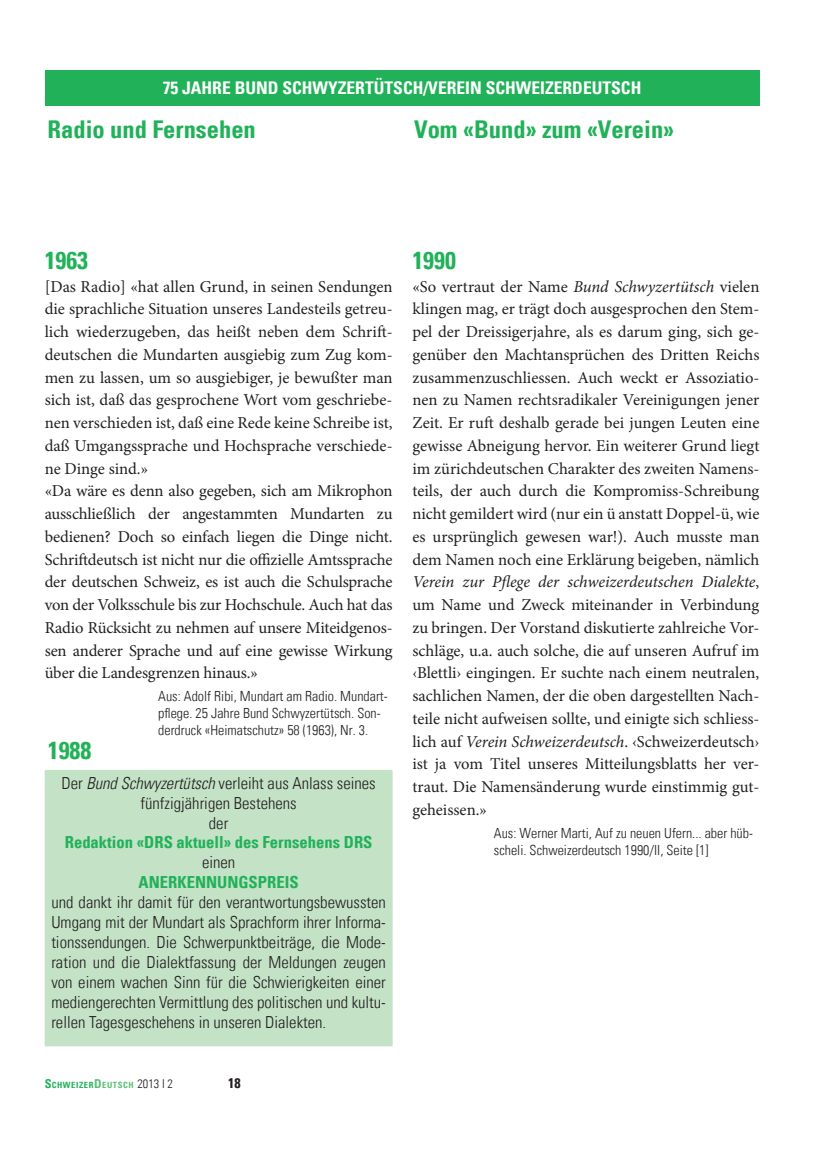
<style>
.page{position:relative;width:819px;height:1166px;background:#fff}
.page>*{position:absolute;margin:0;border:0;box-sizing:border-box;transform-origin:0 0}
.t1{font:700 condensed 24.5px "Univers LT";color:#21b259}
.t2{font:700 condensed 17.5px "Univers LT";color:#fff}
.t3{font:16.62px/22.8px "Minion Pro";letter-spacing:-.01em;color:#231f20;text-align:justify}
.t4{font:300 condensed 16.62px/19.9px "Univers LT";color:#231f20;text-align:center}
.t5{font:700 condensed 16.62px "Univers LT";color:#21b259}
.t6{font:300 condensed 14px/16.8px "Univers LT";color:#231f20}
.t7{font:700 condensed 14px "Univers LT";color:#231f20}
.t8{font:700 condensed 8.58px "Univers LT";letter-spacing:.07em;color:#21b259}
.s1{font-style:italic}
.s2{font-size:12.25px}
.s3{font-size:12.25px;color:#5bbd76}
.s4{color:#5bbd76}
.s5{font-weight:300;font-size:12.25px;color:#231f20}
</style>
<div class="page">
<div style="left:45px;top:70px;width:714px;height:35px;background:#21b259"></div>
<div style="left:46px;top:771px;width:346px;height:274px;background:#c3e2c6"></div>
<div style="left:45px;top:770px;width:347px;height:276px;border:2px solid #c3e2c6"></div>
<p class="t2" style="left:163px;top:77px;width:480px">75 JAHRE BUND SCHWYZERTÜTSCH/VEREIN SCHWEIZERDEUTSCH</p>
<h1 class="t1" style="left:48px;top:114px;width:210px">Radio und Fernsehen</h1>
<h1 class="t1" style="left:414px;top:114px;width:261px">Vom «Bund» zum «Verein»</h1>
<h1 class="t1" style="left:45px;top:245px;width:45px">1963</h1>
<p class="t3" style="left:45px;top:275px;width:349px;text-align:left">[Das Radio] «hat allen Grund, in seinen Sendungen die sprachliche Situation unseres Landesteils getreu&shy;lich wiederzugeben, das heißt neben dem Schrift&shy;deutschen die Mundarten ausgiebig zum Zug kom&shy;men zu lassen, um so ausgiebiger, je bewußter man sich ist, daß das gesprochene Wort vom geschriebe&shy;nen verschieden ist, daß eine Rede keine Schreibe ist, daß Umgangssprache und Hochsprache verschiede&shy;ne Dinge sind.»<br>«Da wäre es denn also gegeben, sich am Mikrophon ausschließlich der angestammten Mundarten zu bedienen? Doch so einfach liegen die Dinge nicht.<br>Schriftdeutsch ist nicht nur die offizielle Amtssprache der deutschen Schweiz, es ist auch die Schulsprache von der Volksschule bis zur Hochschule. Auch hat das Radio Rücksicht zu nehmen auf unsere Miteidgenos&shy;sen anderer Sprache und auf eine gewisse Wirkung über die Landesgrenzen hinaus.»</p>
<h1 class="t1" style="left:48px;top:735px;width:45px">1988</h1>
<p class="t6" style="left:158px;top:688px;width:231px">Aus: Adolf Ribi, Mundart am Radio. Mundart&shy;pflege. 25 Jahre Bund Schwyzertütsch. Son&shy;derdruck «Heimatschutz» 58 (1963), Nr. 3.</p>
<p class="t4" style="left:62px;top:773px;width:315px">Der <span class="s1">Bund Schwyzertütsch</span> verleiht aus Anlass seines fünfzigjährigen Bestehens<br>der</p>
<p class="t5" style="left:65px;top:832px;width:309px">Redaktion «DRS aktuell» des Fernsehens DRS</p>
<p class="t4" style="left:202px;top:852px;width:35px">einen</p>
<p class="t5" style="left:139px;top:872px;width:161px">ANERKENNUNGSPREIS</p>
<p class="t4" style="left:51px;top:892px;width:336px;text-align:justify">und dankt ihr damit für den verantwortungsbewussten Umgang mit der Mundart als Sprachform ihrer Informa&shy;tionssendungen. Die Schwerpunktbeiträge, die Mode&shy;ration und die Dialektfassung der Meldungen zeugen von einem wachen Sinn für die Schwierigkeiten einer mediengerechten Vermittlung des politischen und kultu&shy;rellen Tagesgeschehens in unseren Dialekten.</p>
<p class="t8" style="left:45px;top:1080px;width:130px"><span class="s2">S</span>CHWEIZER<span class="s3">D</span><span class="s4">EUTSCH</span> <span class="s5">2013 I 2</span></p>
<p class="t7" style="left:228px;top:1074px;width:14px">18</p>
<h1 class="t1" style="left:412px;top:245px;width:45px">1990</h1>
<p class="t3" style="left:412px;top:275px;width:348px">«So vertraut der Name <span class="s1">Bund Schwyzertütsch</span> vielen klingen mag, er trägt doch ausgesprochen den Stem&shy;pel der Dreissigerjahre, als es darum ging, sich ge&shy;genüber den Machtansprüchen des Dritten Reichs zusammenzuschliessen. Auch weckt er Assoziatio&shy;nen zu Namen rechtsradikaler Vereinigungen jener Zeit. Er ruft deshalb gerade bei jungen Leuten eine gewisse Abneigung hervor. Ein weiterer Grund liegt im zürichdeutschen Charakter des zweiten Namens&shy;teils, der auch durch die Kompromiss-Schreibung nicht gemildert wird (nur ein ü anstatt Doppel-ü, wie es ursprünglich gewesen war!). Auch musste man dem Namen noch eine Erklärung beigeben, nämlich <span class="s1">Verein zur Pflege der schweizerdeutschen Dialekte</span>, um Name und Zweck miteinander in Verbindung zu bringen. Der Vorstand diskutierte zahlreiche Vor&shy;schläge, u.a. auch solche, die auf unseren Aufruf im ‹Blettli› eingingen. Er suchte nach einem neutralen, sachlichen Namen, der die oben dargestellten Nach&shy;teile nicht aufweisen sollte, und einigte sich schliess&shy;lich auf <span class="s1">Verein Schweizerdeutsch</span>. ‹Schweizerdeutsch› ist ja vom Titel unseres Mitteilungsblatts her ver&shy;traut. Die Namensänderung wurde einstimmig gut&shy;geheissen.»</p>
<p class="t6" style="left:494px;top:824px;width:260px">Aus: Werner Marti, Auf zu neuen Ufern... aber hüb&shy;scheli. Schweizerdeutsch 1990/II, Seite [1]</p>
</div>
